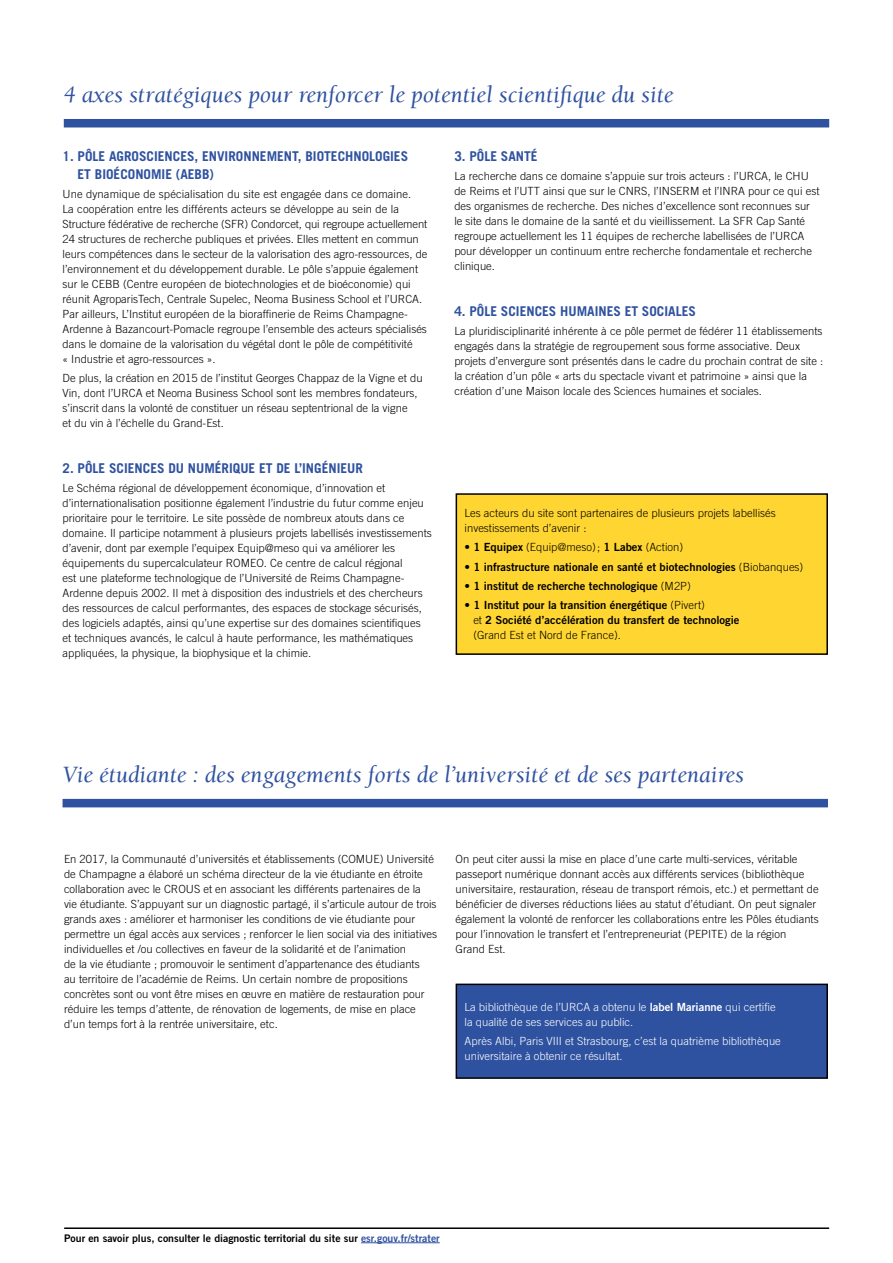
<style>
.page{position:relative;width:893px;height:1263px;background:#fff}
.page>*{position:absolute;margin:0;border:0;box-sizing:border-box;transform-origin:0 0}
.t1{font:italic 24px "Berkeley Std";color:#2f52a0}
.t2{font:700 13.5px/18px "Trade Gothic LT Std";color:#2f52a0}
.t3{font:300 11.25px/15px "Trade Gothic LT Std";color:#000}
.t4{font:11.25px/15px "Trade Gothic LT Std Bd 2";color:#000}
.t5{font:300 11.25px/15px "Trade Gothic LT Std";color:#fff}
.t6{font:10.5px "Trade Gothic LT Std Bd 2";color:#000}
.s1{font-family:"Trade Gothic LT Std Bd 2";font-weight:400}
.s2{font-family:"Trade Gothic LT Std";font-weight:300}
.s3{color:#2f52a0}
</style>
<div class="page">
<div style="left:64px;top:119px;width:765px;height:8px;background:#2f52a0"></div>
<div style="left:63px;top:799px;width:765px;height:8px;background:#2f52a0"></div>
<hr style="left:64px;top:1227px;width:765px;height:2px;background:#000">
<hr style="left:361px;top:1242px;width:79px;height:1px;background:#2f52a0">
<div style="left:456px;top:494px;width:371px;height:160px;background:#ffd631"></div>
<div style="left:456px;top:493px;width:372px;height:162px;border:2px solid #000"></div>
<div style="left:456px;top:984px;width:371px;height:94px;background:#2f52a0"></div>
<div style="left:456px;top:983px;width:372px;height:96px;border:2px solid #000"></div>
<h1 class="t1" style="left:64px;top:82px;width:611px">4 axes stratégiques pour renforcer le potentiel scientifique du site</h1>
<p class="t2" style="left:78px;top:147px;width:332px;text-indent:-15px">1. PÔLE AGROSCIENCES, ENVIRONNEMENT, BIOTECHNOLOGIES<br>ET BIOÉCONOMIE (AEBB)</p>
<p class="t3" style="left:63px;top:186px;width:366px">Une dynamique de spécialisation du site est engagée dans ce domaine.<br>La coopération entre les différents acteurs se développe au sein de la Structure fédérative de recherche (SFR) Condorcet, qui regroupe actuellement 24 structures de recherche publiques et privées. Elles mettent en commun leurs compétences dans le secteur de la valorisation des agro-ressources, de l’environnement et du développement durable. Le pôle s’appuie également sur le CEBB (Centre européen de biotechnologies et de bioéconomie) qui réunit AgroparisTech, Centrale Supelec, Neoma Business School et l’URCA.<br>Par ailleurs, L’Institut européen de la bioraffinerie de Reims Champagne-Ardenne à Bazancourt-Pomacle regroupe l’ensemble des acteurs spécialisés dans le domaine de la valorisation du végétal dont le pôle de compétitivité<br>« Industrie et agro-ressources ».</p>
<p class="t3" style="left:63px;top:371px;width:362px">De plus, la création en 2015 de l’institut Georges Chappaz de la Vigne et du Vin, dont l’URCA et Neoma Business School sont les membres fondateurs, s’inscrit dans la volonté de constituer un réseau septentrional de la vigne<br>et du vin à l’échelle du Grand-Est.</p>
<p class="t2" style="left:63px;top:459px;width:302px">2. PÔLE SCIENCES DU NUMÉRIQUE ET DE L’INGÉNIEUR</p>
<p class="t3" style="left:63px;top:481px;width:371px">Le Schéma régional de développement économique, d’innovation et d’internationalisation positionne également l’industrie du futur comme enjeu prioritaire pour le territoire. Le site possède de nombreux atouts dans ce domaine. Il participe notamment à plusieurs projets labellisés investissements d’avenir, dont par exemple l’equipex Equip@meso qui va améliorer les équipements du supercalculateur ROMEO. Ce centre de calcul régjonal<br>est une plateforme technologique de l’Université de Reims Champagne-Ardenne depuis 2002. Il met à disposition des industriels et des chercheurs des ressources de calcul performantes, des espaces de stockage sécurisés, des logiciels adaptés, ainsi qu’une expertise sur des domaines scientifiques et techniques avancés, le calcul à haute performance, les mathématiques appliquées, la physique, la biophysique et la chimie.</p>
<p class="t2" style="left:454px;top:147px;width:85px">3. PÔLE SANTÉ</p>
<p class="t3" style="left:454px;top:168px;width:367px">La recherche dans ce domaine s’appuie sur trois acteurs : l’URCA, le CHU de Reims et l’UTT ainsi que sur le CNRS, l’INSERM et l’INRA pour ce qui est des organismes de recherche. Des niches d’excellence sont reconnues sur le site dans le domaine de la santé et du vieillissement. La SFR Cap Santé regroupe actuellement les 11 équipes de recherche labellisées de l’URCA pour développer un continuum entre recherche fondamentale et recherche clinique.</p>
<p class="t2" style="left:454px;top:302px;width:243px">4. PÔLE SCIENCES HUMAINES ET SOCIALES</p>
<p class="t3" style="left:454px;top:323px;width:370px">La pluridisciplinarité inhérente à ce pôle permet de fédérer 11 établissements engagés dans la stratégie de regroupement sous forme associative. Deux projets d’envergure sont présentés dans le cadre du prochain contrat de site : la création d’un pôle « arts du spectacle vivant et patrimoine » ainsi que la création d’une Maison locale des Sciences humaines et sociales.</p>
<p class="t3" style="left:465px;top:505px;width:313px">Les acteurs du site sont partenaires de plusieurs projets labellisés investissements d’avenir :</p>
<p class="t3" style="left:465px;top:540px;width:220px">• <span class="s1">1 Equipex</span> (Equip@meso); <span class="s1">1 Labex</span> (Action)</p>
<p class="t4" style="left:465px;top:559px;width:340px"><span class="s2">•</span> 1 infrastructure nationale en santé et biotechnologies <span class="s2">(Biobanques)</span></p>
<p class="t4" style="left:465px;top:578px;width:228px"><span class="s2">•</span> 1 institut de recherche technologique <span class="s2">(M2P)</span></p>
<p class="t4" style="left:473px;top:597px;width:268px;text-indent:-9px"><span class="s2">•</span> 1 Institut pour la transition énergétique <span class="s2">(Pivert)<br>et</span> 2 Société d’accélération du transfert de technologie</p>
<p class="t3" style="left:473px;top:627px;width:149px">(Grand Est et Nord de France).</p>
<h1 class="t1" style="left:63px;top:761px;width:683px">Vie étudiante : des engagements forts de l’université et de ses partenaires</h1>
<p class="t3" style="left:64px;top:851px;width:375px">En 2017, la Communauté d’universités et établissements (COMUE) Université de Champagne a élaboré un schéma directeur de la vie étudiante en étroite collaboration avec le CROUS et en associant les différents partenaires de la<br>vie étudiante. S’appuyant sur un diagnostic partagé, il s’articule autour de trois grands axes : améliorer et harmoniser les conditions de vie étudiante pour permettre un égal accès aux services ; renforcer le lien social via des initiatives individuelles et /ou collectives en faveur de la solidarité et de l’animation<br>de la vie étudiante ; promouvoir le sentiment d’appartenance des étudiants<br>au territoire de l’académie de Reims. Un certain nombre de propositions concrètes sont ou vont être mises en œuvre en matière de restauration pour réduire les temps d’attente, de rénovation de logements, de mise en place d’un temps fort à la rentrée universitaire, etc.</p>
<p class="t3" style="left:456px;top:851px;width:365px">On peut citer aussi la mise en place d’une carte multi-services, véritable passeport numérique donnant accès aux différents services (bibliothèque universitaire, restauration, réseau de transport rémois, etc.) et permettant de bénéficier de diverses réductions liées au statut d’étudiant. On peut signaler également la volonté de renforcer les collaborations entre les Pôles étudiants pour l’innovation le transfert et l’entrepreneuriat (PEPITE) de la région<br>Grand Est.</p>
<p class="t5" style="left:465px;top:999px;width:313px">La bibliothèque de l’URCA a obtenu le <span class="s1">label Marianne</span> qui certifie la qualité de ses services au public.</p>
<p class="t5" style="left:465px;top:1033px;width:318px">Après Albi, Paris VIII et Strasbourg, c’est la quatrième bibliothèque universitaire à obtenir ce résultat.</p>
<p class="t6" style="left:64px;top:1231px;width:377px">Pour en savoir plus, consulter le diagnostic territorial du site sur <span class="s3">esr.gouv.fr/strater</span></p>
</div>
